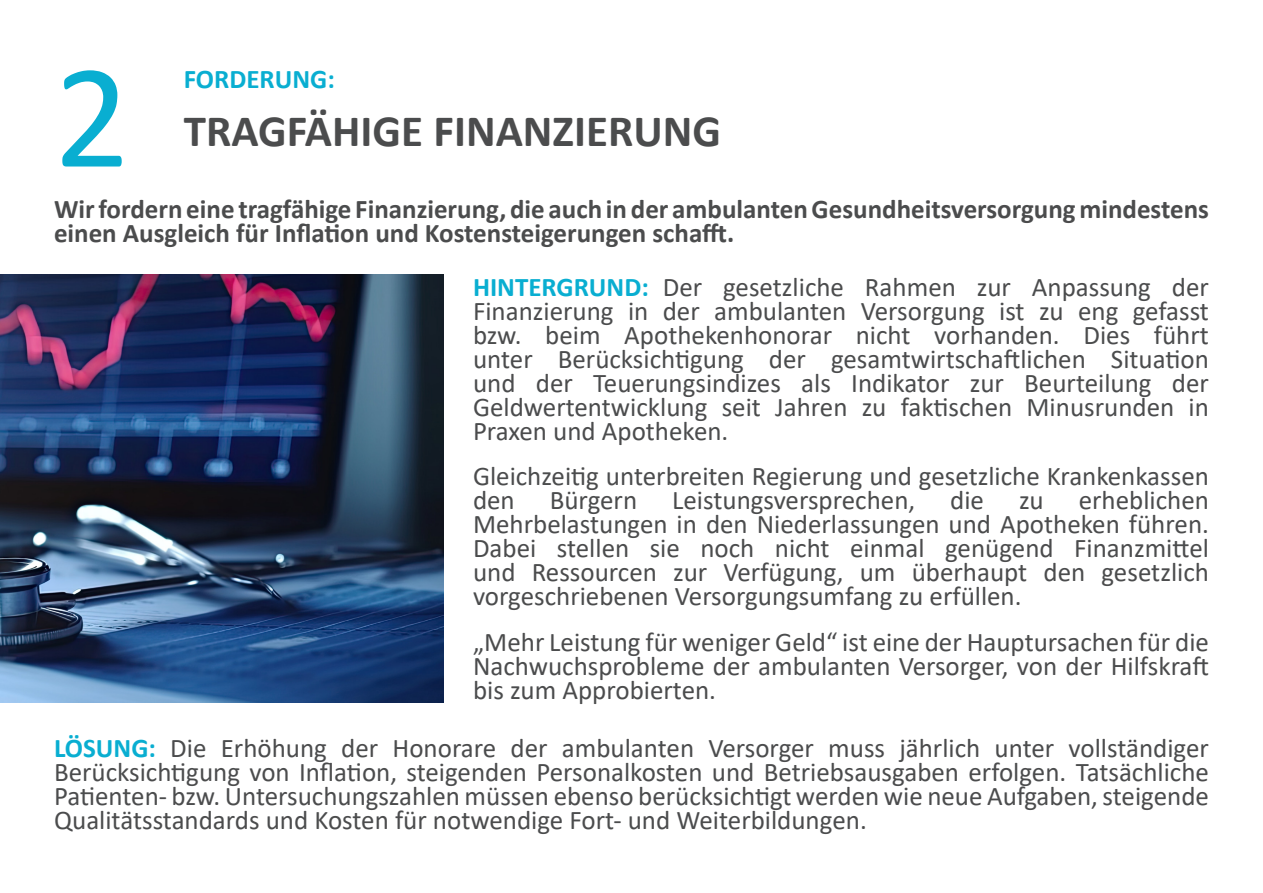
<style>
.page{position:relative;width:1263px;height:893px;background:#fff}
.page>*{position:absolute;margin:0;border:0;box-sizing:border-box;transform-origin:0 0}
.t1{font:150px "Calibri";color:#09aed1}
._45pt_Reg_Lea_50{font:700 45px "Calibri";color:#4b4c4d}
._12pt_Reg_Lea_16{font:27px/24px "Calibri";color:#4b4c4d;text-align:justify}
._12pt_Reg_Lea_16-2{font:700 27px/24px "Calibri";color:#4b4c4d}
._45pt_Reg_Lea_50-2{font:700 27px "Calibri";color:#09aed1}
.s1{font-weight:700;color:#09aed1}
</style>
<div class="page">
<img style="left:0;top:275px;width:443px;height:428px">
<p class="t1" style="left:54px;top:13px;width:78px">2</p>
<p class="_45pt_Reg_Lea_50-2" style="left:184px;top:60px;width:153px">FORDERUNG:</p>
<p class="_45pt_Reg_Lea_50" style="left:184px;top:99px;width:539px">TRAGFÄHIGE FINANZIERUNG</p>
<p class="_12pt_Reg_Lea_16-2" style="left:54px;top:197px;width:1156px">Wir fordern eine tragfähige Finanzierung, die auch in der ambulanten Gesundheitsversorgung mindestens einen Ausgleich für Inflation und Kostensteigerungen schafft.</p>
<p class="_12pt_Reg_Lea_16" style="left:473px;top:274px;width:737px"><span class="s1">HINTERGRUND:</span> Der gesetzliche Rahmen zur Anpassung der Finanzierung in der ambulanten Versorgung ist zu eng gefasst bzw. beim Apothekenhonorar nicht vorhanden. Dies führt unter Berücksichtigung der gesamtwirtschaftlichen Situation und der Teuerungsindizes als Indikator zur Beurteilung der Geldwertentwicklung seit Jahren zu faktischen Minusrunden in Praxen und Apotheken.</p>
<p class="_12pt_Reg_Lea_16" style="left:473px;top:464px;width:737px">Gleichzeitig unterbreiten Regierung und gesetzliche Krankenkassen den</p>
<p class="_12pt_Reg_Lea_16" style="left:473px;top:488px;width:737px;text-indent:606px">erheblichen Mehrbelastungen in den Niederlassungen und Apotheken führen.<br>Dabei stellen sie noch nicht einmal genügend Finanzmittel und Ressourcen zur Verfügung, um überhaupt den gesetzlich vorgeschriebenen Versorgungsumfang zu erfüllen.</p>
<p class="_12pt_Reg_Lea_16" style="left:473px;top:629px;width:737px">„Mehr Leistung für weniger Geld“ ist eine der Hauptursachen für die Nachwuchsprobleme der ambulanten Versorger, von der Hilfskraft bis zum Approbierten.</p>
<p class="_12pt_Reg_Lea_16" style="left:54px;top:735px;width:1156px"><span class="s1">LÖSUNG:</span> Die Erhöhung der Honorare der ambulanten Versorger muss jährlich unter vollständiger Berücksichtigung von Inflation, steigenden Personalkosten und Betriebsausgaben erfolgen. Tatsächliche Patienten- bzw. Untersuchungszahlen müssen ebenso berücksichtigt werden wie neue Aufgaben, steigende Qualitätsstandards und Kosten für notwendige Fort- und Weiterbildungen.</p>
<p class="_12pt_Reg_Lea_16" style="left:550px;top:488px;width:89px">Bürgern</p>
<p class="_12pt_Reg_Lea_16" style="left:672px;top:488px;width:245px">Leistungsversprechen,</p>
<p class="_12pt_Reg_Lea_16" style="left:950px;top:488px;width:35px">die</p>
<p class="_12pt_Reg_Lea_16" style="left:1019px;top:488px;width:26px">zu</p>
</div>
